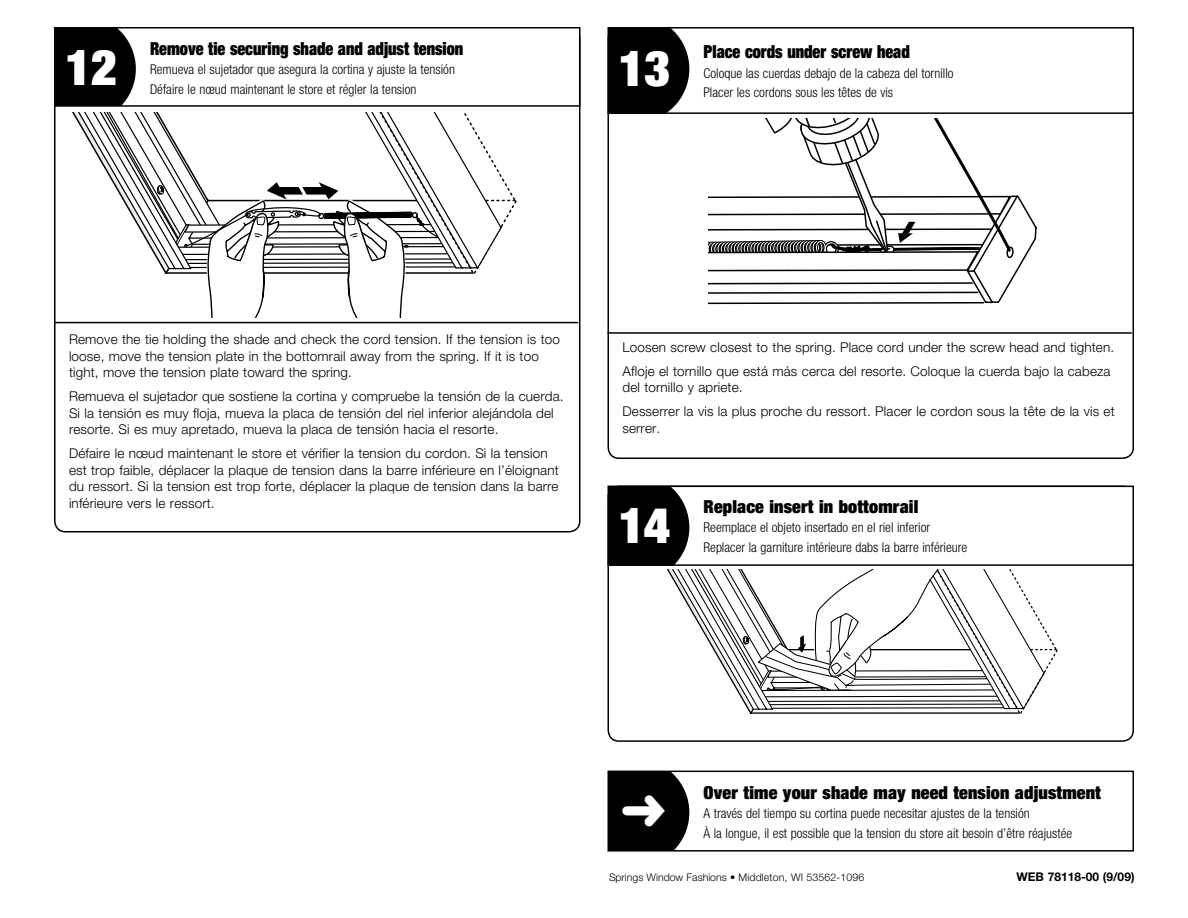
<style>
.page{position:relative;width:1188px;height:918px;background:#fff}
.page>*{position:absolute;margin:0;border:0;box-sizing:border-box;transform-origin:0 0}
.t1{font:900 condensed 49.5px "Helvetica Neue LT Std";color:#fff}
.t2{font:900 condensed 18px "Helvetica Neue LT Std";letter-spacing:.01em;color:#000}
.t3{font:900 condensed 18px "Helvetica Neue LT Std";letter-spacing:.01em;color:#000;scale:.9 1}
.t4{font:300 13.5px/16.5px "Helvetica Neue LT Std";letter-spacing:.01em;color:#000}
.t5{font:300 condensed 13.5px/19.5px "Helvetica Neue LT Std";color:#000}
.t6{font:700 12px "Helvetica Neue LT Std";color:#000}
.t7{font:300 10.5px "Helvetica Neue LT Std";color:#000}
</style>
<div class="page">
<div style="left:57px;top:30px;width:79px;height:74px;background:#000"></div>
<div style="left:54px;top:27px;width:526px;height:80px;border:2px solid #000"></div>
<hr style="left:54px;top:322px;width:524px;height:1px;background:#000">
<svg style="left:72px;top:113px;width:445px;height:205px"></svg>
<svg style="left:611px;top:30px;width:78px;height:81px;background:#111"></svg>
<div style="left:608px;top:27px;width:526px;height:87px;border:2px solid #000"></div>
<hr style="left:608px;top:332px;width:524px;height:2px;background:#000">
<svg style="left:708px;top:119px;width:329px;height:186px"></svg>
<svg style="left:608px;top:486px;width:451px;height:228px"></svg>
<div style="left:608px;top:771px;width:526px;height:81px;border:2px solid #000"></div>
<div style="left:608px;top:771px;width:81px;height:80px;background:#000"></div>
<h1 class="t1" style="left:65px;top:35px;width:52px">12</h1>
<h2 class="t3" style="left:150px;top:37px;width:350px">Remove tie securing shade and adjust tension</h2>
<p class="t5" style="left:150px;top:59px;width:307px">Remueva el sujetador que asegura la cortina y ajuste la tensión</p>
<p class="t5" style="left:150px;top:79px;width:268px">Défaire le nœud maintenant le store et régler la tension</p>
<h1 class="t1" style="left:619px;top:37px;width:52px">13</h1>
<h2 class="t3" style="left:704px;top:40px;width:231px">Place cords under screw head</h2>
<p class="t5" style="left:704px;top:63px;width:252px">Coloque las cuerdas debajo de la cabeza del tornillo</p>
<p class="t5" style="left:704px;top:83px;width:191px">Placer les cordons sous les têtes de vis</p>
<p class="t4" style="left:69px;top:331px;width:492px">Remove the tie holding the shade and check the cord tension. If the tension is too loose, move the tension plate in the bottomrail away from the spring. If it is too tight, move the tension plate toward the spring.</p>
<p class="t4" style="left:69px;top:388px;width:496px">Remueva el sujetador que sostiene la cortina y compruebe la tensión de la cuerda.<br>Si la tensión es muy floja, mueva la placa de tensión del riel inferior alejándola del resorte. Si es muy apretado, mueva la placa de tensión hacia el resorte.</p>
<p class="t4" style="left:69px;top:445px;width:491px">Défaire le nœud maintenant le store et vérifier la tension du cordon. Si la tension est trop faible, déplacer la plaque de tension dans la barre inférieure en l’éloignant du ressort. Si la tension est trop forte, déplacer la plaque de tension dans la barre inférieure vers le ressort.</p>
<p class="t4" style="left:622px;top:335px;width:493px;line-height:24px">Loosen screw closest to the spring. Place cord under the screw head and tighten.<br>Afloje el tornillo que está más cerca del resorte. Coloque la cuerda bajo la cabeza</p>
<p class="t4" style="left:622px;top:375px;width:494px;line-height:24px">del tornillo y apriete.<br>Desserrer la vis la plus proche du ressort. Placer le cordon sous la tête de la vis et</p>
<p class="t4" style="left:622px;top:419px;width:39px">serrer.</p>
<h1 class="t1" style="left:619px;top:494px;width:52px">14</h1>
<h2 class="t2" style="left:704px;top:495px;width:216px">Replace insert in bottomrail</h2>
<p class="t5" style="left:704px;top:518px;width:265px">Reemplace el objeto insertado en el riel inferior<br>Replacer la garniture intérieure dabs la barre inférieure</p>
<h2 class="t2" style="left:704px;top:781px;width:399px">Over time your shade may need tension adjustment</h2>
<p class="t5" style="left:704px;top:804px;width:370px">A través del tiempo su cortina puede necesitar ajustes de la tensión<br>À la longue, il est possible que la tension du store ait besoin d’être réajustée</p>
<p class="t7" style="left:609px;top:871px;width:257px">Springs Window Fashions • Middleton, WI 53562-1096</p>
<p class="t6" style="left:1017px;top:869px;width:120px">WEB 78118-00 (9/09)</p>
</div>
